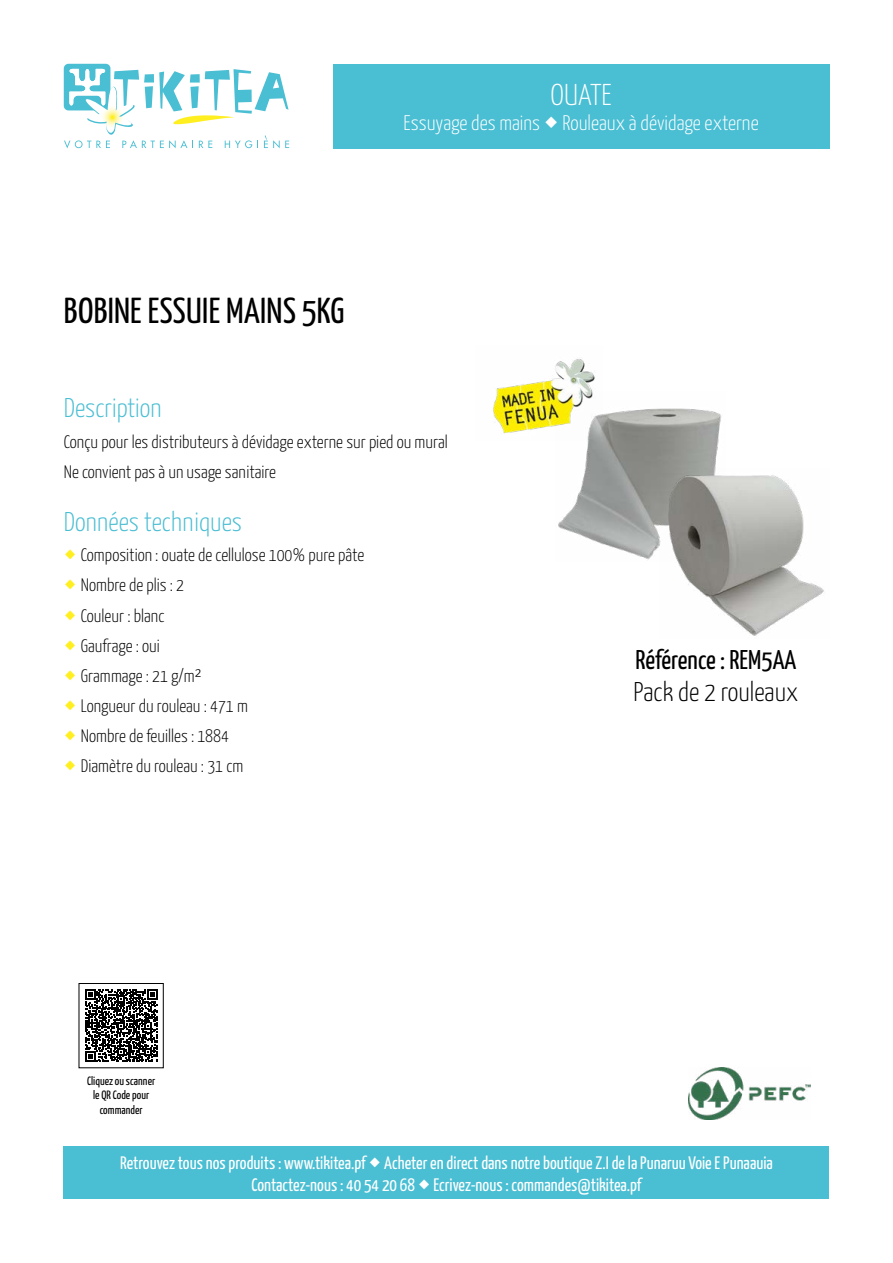
<style>
.page{position:relative;width:893px;height:1263px;background:#fff}
.page>*{position:absolute;margin:0;border:0;box-sizing:border-box;transform-origin:0 0}
.t1{font:36px "Yanone Kaffeesatz";letter-spacing:.01em;color:#000}
.t2{font:300 30px "Yanone Kaffeesatz";letter-spacing:.005em;color:#fff}
.t3{font:300 27px "Yanone Kaffeesatz";color:#4abed3}
.t4{font:27px "Yanone Kaffeesatz";color:#000}
.t5{font:300 27px "Yanone Kaffeesatz";color:#000}
.t6{font:300 21px "Yanone Kaffeesatz";color:#fff}
.t7{font:300 18px/30.2px "Yanone Kaffeesatz";color:#000}
.t8{font:18px/21.6px "Yanone Kaffeesatz";color:#fff;text-align:center}
.t9{font:12px/14.4px "Yanone Kaffeesatz";color:#000;text-align:center}
</style>
<div class="page">
<svg style="left:64px;top:64px;width:225px;height:84px"></svg>
<div style="left:333px;top:64px;width:496px;height:84px;background:#4abed3"></div>
<div style="left:64px;top:1147px;width:765px;height:52px;background:#4abed3"></div>
<img style="left:493px;top:359px;width:102px;height:75px">
<img style="left:688px;top:1067px;width:123px;height:52px">
<svg style="left:85px;top:989px;width:72px;height:73px"></svg>
<div style="left:79px;top:983px;width:85px;height:85px;border:1px solid #000"></div>
<img style="left:556px;top:391px;width:166px;height:169px">
<img style="left:659px;top:468px;width:165px;height:168px">
<h2 class="t2" style="left:550px;top:73px;width:63px">OUATE</h2>
<p class="t6" style="left:404px;top:107px;width:357px">Essuyage des mains Rouleaux à dévidage externe</p>
<h1 class="t1" style="left:64px;top:284px;width:282px">BOBINE ESSUIE MAINS 5KG</h1>
<h3 class="t3" style="left:64px;top:389px;width:99px">Description</h3>
<p class="t7" style="left:64px;top:425px;width:386px">Conçu pour les distributeurs à dévidage externe sur pied ou mural<br>Ne convient pas à un usage sanitaire</p>
<h3 class="t3" style="left:64px;top:503px;width:180px">Données techniques</h3>
<p class="t7" style="left:81px;top:539px;width:285px">Composition : ouate de cellulose 100% pure pâte<br>Nombre de plis : 2<br>Couleur : blanc<br>Gaufrage : oui<br>Grammage : 21 g/m²<br>Longueur du rouleau : 471 m<br>Nombre de feuilles : 1884<br>Diamètre du rouleau : 31 cm</p>
<p class="t9" style="left:87px;top:1073px;width:70px">Cliquez ou scanner le QR Code pour commander</p>
<h3 class="t4" style="left:635px;top:640px;width:162px">Référence : REM5AA</h3>
<h3 class="t5" style="left:633px;top:672px;width:166px">Pack de 2 rouleaux</h3>
<p class="t8" style="left:120px;top:1151px;width:654px">Retrouvez tous nos produits : www.tikitea.pf Acheter en direct dans notre boutique Z.I de la Punaruu Voie E Punaauia<br>Contactez-nous : 40 54 20 68 Ecrivez-nous : commandes@tikitea.pf</p>
</div>
